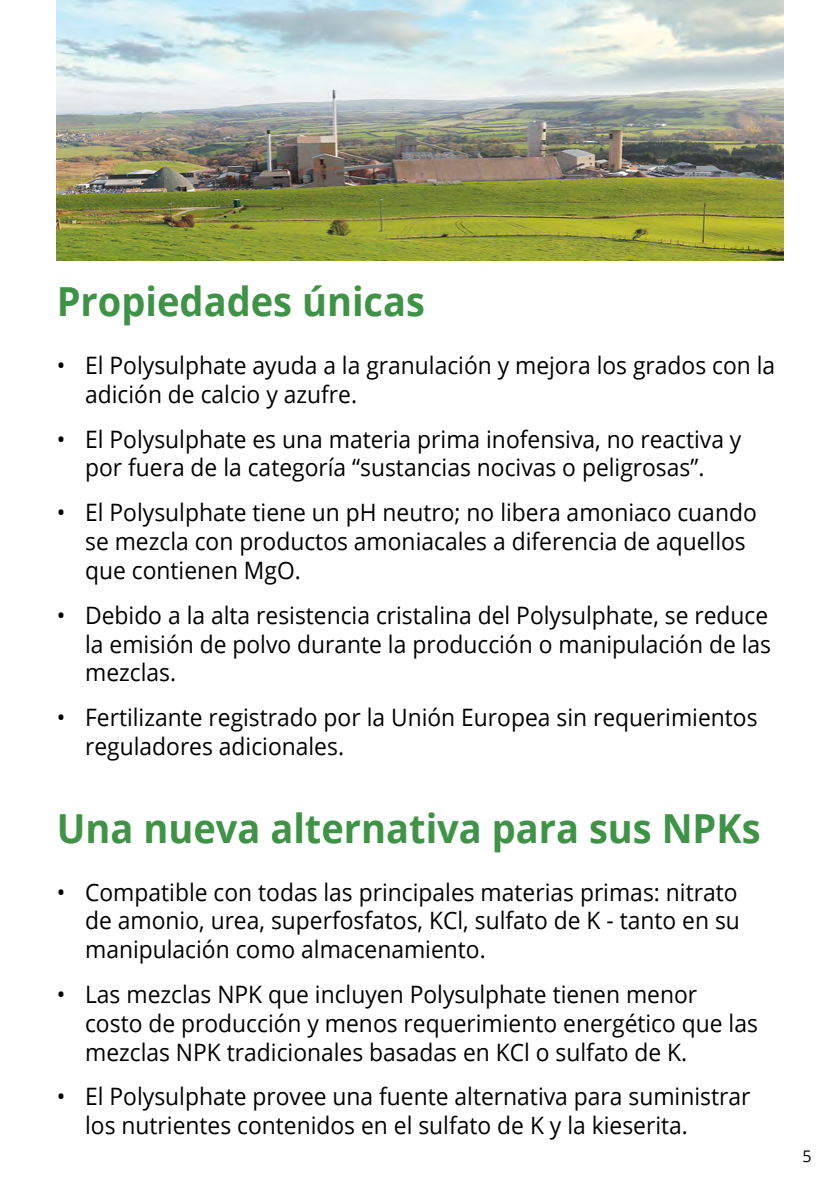
<style>
.page{position:relative;width:840px;height:1191px;background:#fff}
.page>*{position:absolute;margin:0;border:0;box-sizing:border-box;transform-origin:0 0}
.t1{font:700 40px "Open Sans";color:#3f9347;scale:.95 1}
.t2{font:24px/28.8px "Open Sans";color:#000;scale:.95 1}
.t3{font:16px "Open Sans";color:#000}
</style>
<div class="page">
<img style="left:57px;top:0;width:725px;height:261px">
<h1 class="t1" style="left:57px;top:273px;width:389px">Propiedades únicas</h1>
<p class="t2" style="left:85px;top:350px;width:727px;text-indent:-28px">• El Polysulphate ayuda a la granulación y mejora los grados con la adición de calcio y azufre.</p>
<p class="t2" style="left:57px;top:424px;width:721px;text-align:center">• El Polysulphate es una materia prima inofensiva, no reactiva y por fuera de la categoría “sustancias nocivas o peligrosas”.</p>
<p class="t2" style="left:85px;top:497px;width:708px;text-indent:-28px">• El Polysulphate tiene un pH neutro; no libera amoniaco cuando se mezcla con productos amoniacales a diferencia de aquellos que contienen MgO.</p>
<p class="t2" style="left:85px;top:600px;width:723px;text-align:justify;text-indent:-28px">• Debido a la alta resistencia cristalina del Polysulphate, se reduce la emisión de polvo durante la producción o manipulación de las mezclas.</p>
<p class="t2" style="left:85px;top:702px;width:709px;text-indent:-28px">• Fertilizante registrado por la Unión Europea sin requerimientos reguladores adicionales.</p>
<h1 class="t1" style="left:57px;top:800px;width:742px">Una nueva alternativa para sus NPKs</h1>
<p class="t2" style="left:85px;top:877px;width:690px;text-align:justify;text-indent:-28px">• Compatible con todas las principales materias primas: nitrato de amonio, urea, superfosfatos, KCl, sulfato de K - tanto en su manipulación como almacenamiento.</p>
<p class="t2" style="left:85px;top:979px;width:709px;text-indent:-28px">• Las mezclas NPK que incluyen Polysulphate tienen menor costo de producción y menos requerimiento energético que las mezclas NPK tradicionales basadas en KCl o sulfato de K.</p>
<p class="t2" style="left:85px;top:1081px;width:701px;text-indent:-28px">• El Polysulphate provee una fuente alternativa para suministrar los nutrientes contenidos en el sulfato de K y la kieserita.</p>
<p class="t3" style="left:802px;top:1144px;width:11px">5</p>
</div>
